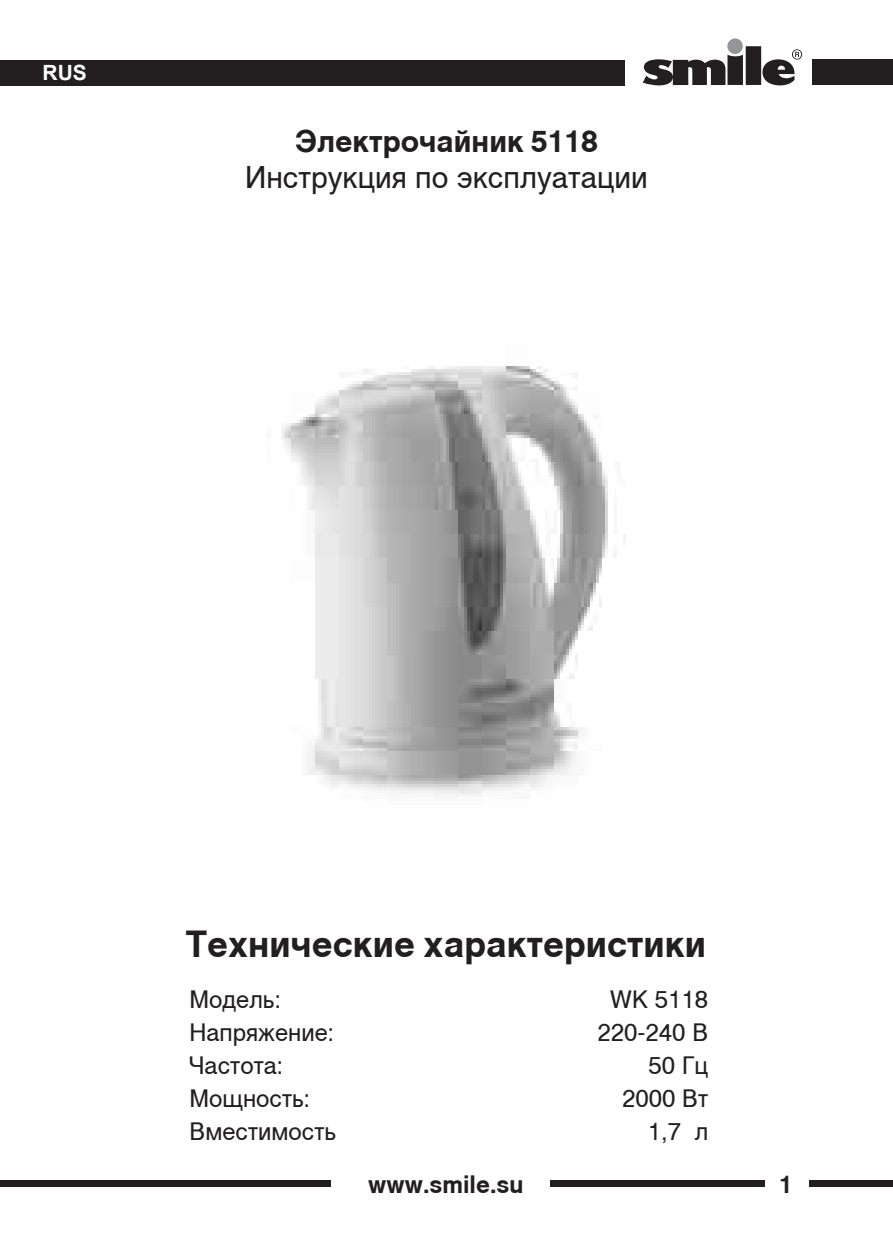
<style>
.page{position:relative;width:893px;height:1259px;background:#fff}
.page>*{position:absolute;margin:0;border:0;box-sizing:border-box;transform-origin:0 0}
.t1{font:700 36px "Cyrvetica";color:#231f20}
.t2{font:30px "Cyrvetica";color:#231f20}
.t3{font:700 30px "Cyrvetica";color:#231f20}
.t4{font:24px/33px "Cyrvetica";color:#231f20;text-align:right}
.t5{font:700 24px "Cyrvetica";color:#231f20}
.t6{font:700 21px "Arial";color:#fff}
</style>
<div class="page">
<div style="left:0;top:60px;width:624px;height:25px;background:#231f20"></div>
<svg style="left:643px;top:46px;width:159px;height:39px"></svg>
<div style="left:727px;top:38px;width:16px;height:16px;background:#939598;border-radius:50%"></div>
<div style="left:812px;top:60px;width:81px;height:25px;background:#231f20"></div>
<div style="left:0;top:1180px;width:330px;height:7px;background:#231f20"></div>
<div style="left:551px;top:1180px;width:214px;height:7px;background:#231f20"></div>
<div style="left:809px;top:1180px;width:84px;height:7px;background:#231f20"></div>
<img style="left:282px;top:366px;width:344px;height:430px">
<p class="t6" style="left:43px;top:58px;width:46px">RUS</p>
<p class="t3" style="left:295px;top:125px;width:305px">Электрочайник 5118</p>
<p class="t2" style="left:245px;top:161px;width:404px">Инструкция по эксплуатации</p>
<h1 class="t1" style="left:186px;top:924px;width:522px">Технические характеристики</h1>
<p class="t4" style="left:597px;top:982px;width:112px">WK 5118<br>220-240 В<br>50 Гц<br>2000 Вт<br>1,7 л</p>
<p class="t4" style="left:189px;top:982px;width:148px;text-align:left">Модель:<br>Напряжение:<br>Частота:<br>Мощность:<br>Вместимость</p>
<p class="t5" style="left:368px;top:1170px;width:157px">www.smile.su</p>
<p class="t5" style="left:779px;top:1171px;width:15px">1</p>
</div>
